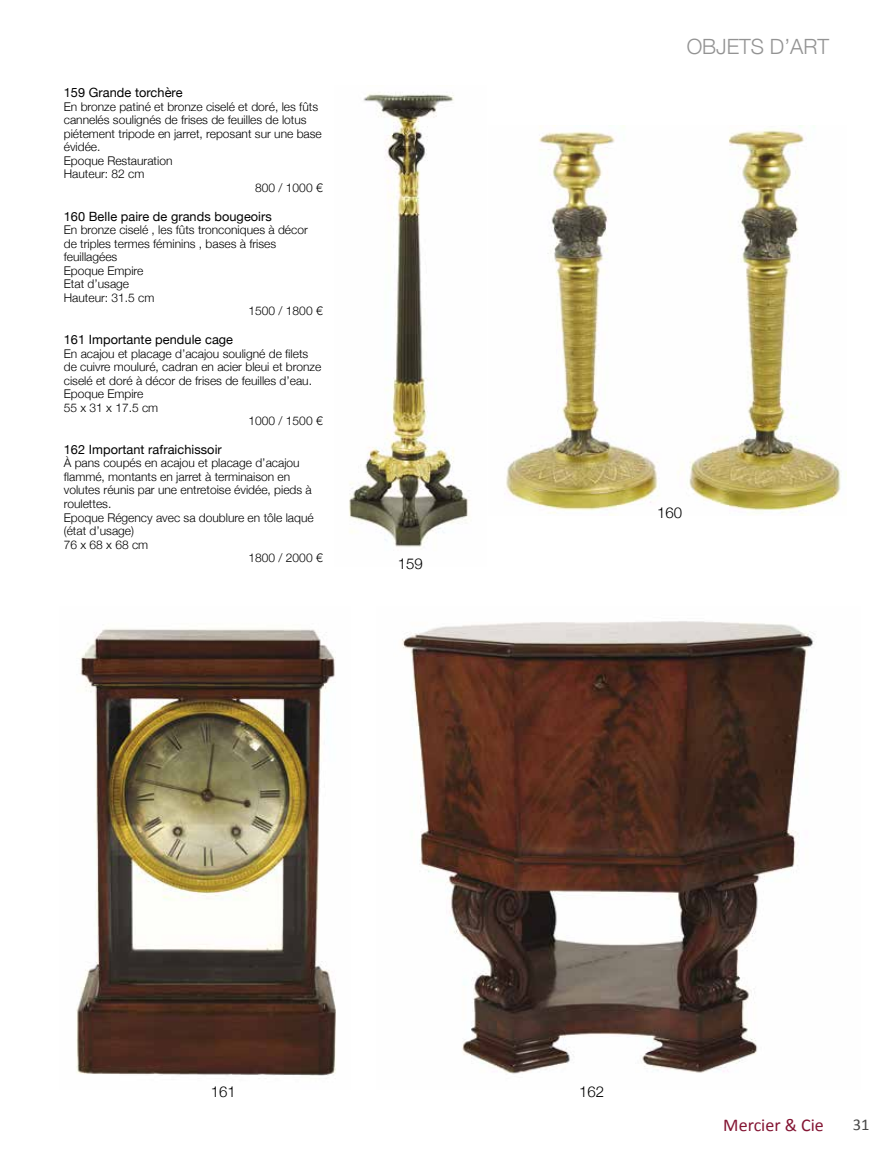
<style>
.page{position:relative;width:893px;height:1149px;background:#fff}
.page>*{position:absolute;margin:0;border:0;box-sizing:border-box;transform-origin:0 0}
.t1{font:300 21px "Helvetica Neue";color:#939393}
.t2{font:18px "Calibri";color:#841533}
.t3{font:16.5px "Calibri";color:#484848}
.t4{font:300 15px "Helvetica Neue";color:#000}
.t5{font:12.75px "Helvetica Neue";letter-spacing:.005em;color:#000}
.t6{font:300 12px "Helvetica Neue";color:#000}
</style>
<div class="page">
<img style="left:349px;top:92px;width:121px;height:455px">
<img style="left:506px;top:125px;width:335px;height:390px">
<img style="left:76px;top:629px;width:260px;height:447px">
<img style="left:401px;top:621px;width:413px;height:453px">
<p class="t5" style="left:64px;top:83px;width:120px">159 Grande torchère</p>
<p class="t6" style="left:64px;top:97px;width:256px">En bronze patiné et bronze ciselé et doré, les fûts</p>
<p class="t6" style="left:64px;top:110px;width:244px">cannelés soulignés de frises de feuilles de lotus</p>
<p class="t6" style="left:64px;top:124px;width:260px">piétement tripode en jarret, reposant sur une base</p>
<p class="t6" style="left:64px;top:137px;width:38px">évidée.</p>
<p class="t6" style="left:64px;top:151px;width:110px">Epoque Restauration</p>
<p class="t6" style="left:64px;top:164px;width:82px">Hauteur: 82 cm</p>
<p class="t6" style="left:255px;top:178px;width:69px">800 / 1000 €</p>
<p class="t5" style="left:64px;top:207px;width:210px">160 Belle paire de grands bougeoirs</p>
<p class="t6" style="left:64px;top:220px;width:246px">En bronze ciselé , les fûts tronconiques à décor</p>
<p class="t6" style="left:64px;top:234px;width:214px">de triples termes féminins , bases à frises</p>
<p class="t6" style="left:64px;top:247px;width:55px">feuillagées</p>
<p class="t6" style="left:64px;top:261px;width:81px">Epoque Empire</p>
<p class="t6" style="left:64px;top:274px;width:67px">Etat d’usage</p>
<p class="t6" style="left:64px;top:288px;width:92px">Hauteur: 31.5 cm</p>
<p class="t6" style="left:249px;top:301px;width:76px">1500 / 1800 €</p>
<p class="t5" style="left:64px;top:330px;width:171px">161 Importante pendule cage</p>
<p class="t6" style="left:64px;top:343px;width:246px">En acajou et placage d’acajou souligné de filets</p>
<p class="t6" style="left:64px;top:357px;width:259px">de cuivre mouluré, cadran en acier bleui et bronze</p>
<p class="t6" style="left:64px;top:370px;width:250px">ciselé et doré à décor de frises de feuilles d’eau.</p>
<p class="t6" style="left:64px;top:384px;width:81px">Epoque Empire</p>
<p class="t6" style="left:64px;top:397px;width:96px">55 x 31 x 17.5 cm</p>
<p class="t6" style="left:249px;top:411px;width:76px">1000 / 1500 €</p>
<p class="t5" style="left:64px;top:440px;width:160px">162 Important rafraichissoir</p>
<p class="t6" style="left:64px;top:453px;width:237px">À pans coupés en acajou et placage d’acajou</p>
<p class="t6" style="left:64px;top:467px;width:228px">flammé, montants en jarret à terminaison en</p>
<p class="t6" style="left:64px;top:480px;width:250px">volutes réunis par une entretoise évidée, pieds à</p>
<p class="t6" style="left:64px;top:494px;width:49px">roulettes.</p>
<p class="t6" style="left:64px;top:507px;width:251px">Epoque Régency avec sa doublure en tôle laqué</p>
<p class="t6" style="left:64px;top:521px;width:72px">(état d’usage)</p>
<p class="t6" style="left:64px;top:534px;width:86px">76 x 68 x 68 cm</p>
<p class="t6" style="left:249px;top:548px;width:76px">1800 / 2000 €</p>
<p class="t4" style="left:398px;top:551px;width:27px">159</p>
<h1 class="t1" style="left:687px;top:30px;width:144px">OBJETS D’ART</h1>
<p class="t4" style="left:657px;top:500px;width:27px">160</p>
<p class="t4" style="left:211px;top:1079px;width:27px">161</p>
<p class="t4" style="left:579px;top:1079px;width:27px">162</p>
<h2 class="t2" style="left:723px;top:1112px;width:102px">Mercier &amp; Cie</h2>
<h3 class="t3" style="left:853px;top:1112px;width:18px">31</h3>
</div>
